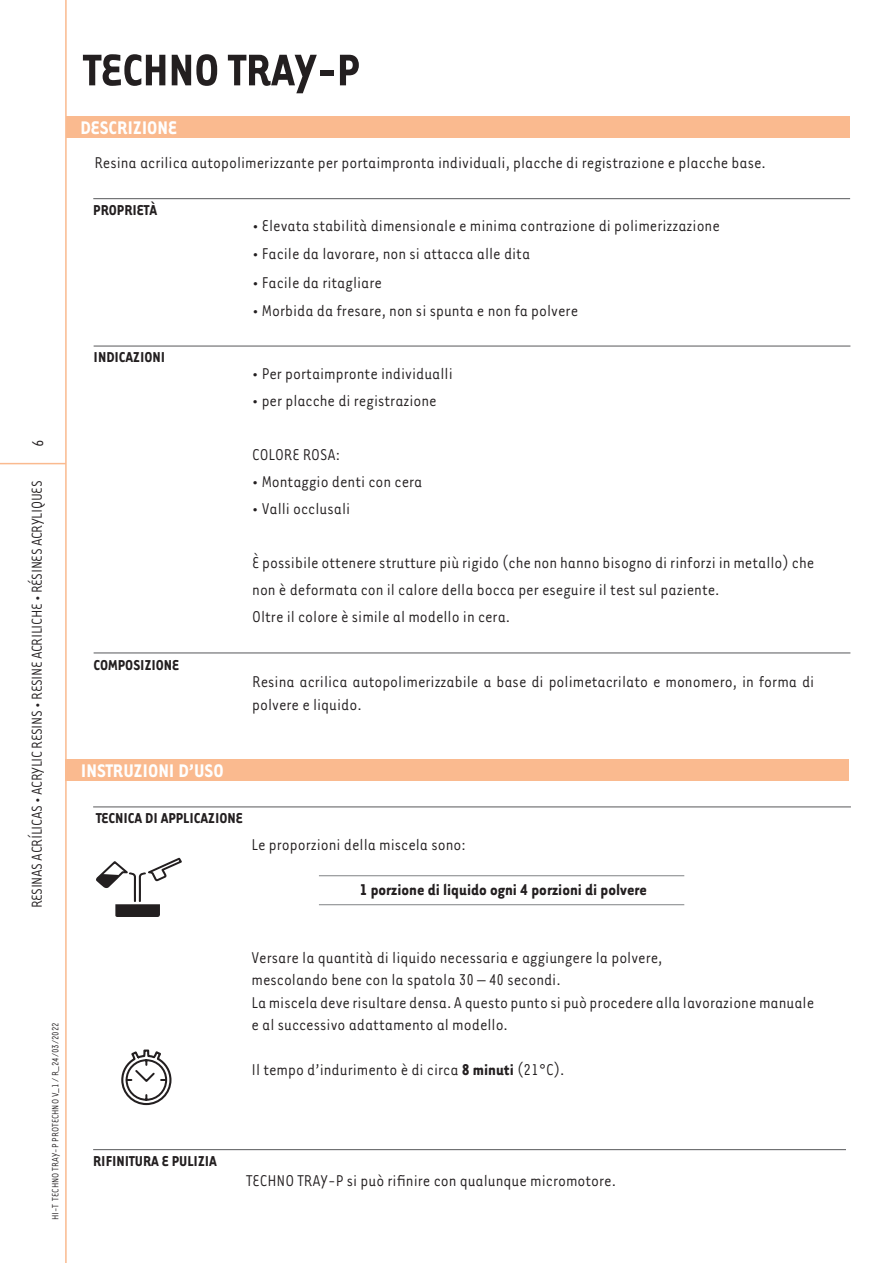
<style>
.page{position:relative;width:893px;height:1263px;background:#fff}
.page>*{position:absolute;margin:0;border:0;box-sizing:border-box;transform-origin:0 0}
.t1{font:700 51px "Tarzana Narrow Bold MHG";color:#231f20}
.t2{font:700 21px "Tarzana Narrow Bold MHG";color:#fff}
.t3{font:500 18px/22.5px "Tarzana Narrow MHG";color:#231f20}
.t4{font:700 18px "Tarzana Narrow Bold MHG";color:#231f20}
.t5{font:700 16.5px "Tarzana Narrow Bold MHG";color:#231f20}
.t6{font:500 16.5px "Tarzana Narrow MHG";letter-spacing:-.02em;color:#231f20}
.t7{font:500 10.5px "Tarzana Narrow MHG";color:#231f20}
.s1{font-family:"Tarzana Narrow Bold MHG";font-weight:700}
</style>
<div class="page">
<hr style="left:0;top:463px;width:66px;height:1px;background:#faba8f">
<hr style="left:65px;top:0;width:2px;height:1263px;background:#faba8f">
<div style="left:66px;top:116px;width:783px;height:22px;background:#faba8f"></div>
<hr style="left:94px;top:346px;width:756px;height:1px;background:#57585a">
<hr style="left:94px;top:652px;width:756px;height:1px;background:#57585a">
<hr style="left:93px;top:198px;width:757px;height:1px;background:#57585a">
<hr style="left:93px;top:1149px;width:753px;height:1px;background:#57585a">
<div style="left:65px;top:759px;width:784px;height:21px;background:#faba8f"></div>
<hr style="left:93px;top:806px;width:758px;height:1px;background:#57585a">
<hr style="left:319px;top:904px;width:365px;height:1px;background:#808285">
<hr style="left:319px;top:875px;width:365px;height:1px;background:#808285">
<svg style="left:96px;top:858px;width:86px;height:59px"></svg>
<svg style="left:121px;top:1049px;width:50px;height:56px"></svg>
<p class="t3" style="left:26px;top:446px;width:9px;rotate:-90deg">6</p>
<p class="t6" style="left:27px;top:908px;width:429px;rotate:-90deg">RESINAS ACRÍLICAS • ACRYLIC RESINS • RESINE ACRILICHE • RÉSINES ACRYLIQUES</p>
<p class="t7" style="left:49px;top:1220px;width:199px;rotate:-90deg">HI-T TECHNO TRAY-P PROTECHNO V_1 / R_24/03/2022</p>
<p class="t1" style="left:84px;top:38px;width:278px">TECHNO TRAY-P</p>
<p class="t2" style="left:81px;top:114px;width:98px">DESCRIZIONE</p>
<p class="t3" style="left:94px;top:150px;width:673px">Resina acrilica autopolimerizzante per portaimpronta individuali, placche di registrazione e placche base.</p>
<p class="t5" style="left:93px;top:199px;width:65px">PROPRIETÀ</p>
<p class="t5" style="left:94px;top:347px;width:73px">INDICAZIONI</p>
<p class="t5" style="left:94px;top:655px;width:87px">COMPOSIZIONE</p>
<p class="t3" style="left:253px;top:213px;width:469px">• Elevata stabilità dimensionale e minima contrazione di polimerizzazione</p>
<p class="t3" style="left:253px;top:242px;width:279px">• Facile da lavorare, non si attacca alle dita</p>
<p class="t3" style="left:253px;top:270px;width:131px">• Facile da ritagliare</p>
<p class="t3" style="left:253px;top:299px;width:327px">• Morbida da fresare, non si spunta e non fa polvere</p>
<p class="t3" style="left:252px;top:361px;width:202px">• Per portaimpronte individualli</p>
<p class="t3" style="left:252px;top:388px;width:186px">• per placche di registrazione</p>
<p class="t3" style="left:252px;top:442px;width:89px">COLORE ROSA:</p>
<p class="t3" style="left:252px;top:469px;width:172px">• Montaggio denti con cera</p>
<p class="t3" style="left:252px;top:496px;width:99px">• Valli occlusali</p>
<p class="t3" style="left:252px;top:548px;width:564px;line-height:27px">È possibile ottenere strutture più rigido (che non hanno bisogno di rinforzi in metallo) che non è deformata con il calore della bocca per eseguire il test sul paziente.</p>
<p class="t3" style="left:252px;top:604px;width:259px">Oltre il colore è simile al modello in cera.</p>
<p class="t3" style="left:252px;top:670px;width:564px">Resina acrilica autopolimerizzabile a base di polimetacrilato e monomero, in forma di polvere e liquido.</p>
<p class="t2" style="left:81px;top:757px;width:144px">INSTRUZIONI D’USO</p>
<p class="t5" style="left:96px;top:808px;width:148px">TECNICA DI APPLICAZIONE</p>
<p class="t3" style="left:251px;top:833px;width:216px">Le proporzioni della miscela sono:</p>
<p class="t4" style="left:359px;top:878px;width:289px">1 porzione di liquido ogni 4 porzioni di polvere</p>
<p class="t3" style="left:251px;top:945px;width:413px">Versare la quantità di liquido necessaria e aggiungere la polvere,</p>
<p class="t3" style="left:251px;top:968px;width:311px">mescolando bene con la spatola 30 – 40 secondi.</p>
<p class="t3" style="left:251px;top:990px;width:564px">La miscela deve risultare densa. A questo punto si può procedere alla lavorazione manuale e al successivo adattamento al modello.</p>
<p class="t3" style="left:251px;top:1058px;width:315px">Il tempo d’indurimento è di circa <span class="s1">8 minuti</span> (21°C).</p>
<p class="t5" style="left:93px;top:1151px;width:125px">RIFINITURA E PULIZIA</p>
<p class="t3" style="left:246px;top:1169px;width:371px">TECHNO TRAY-P si può rifinire con qualunque micromotore.</p>
</div>
